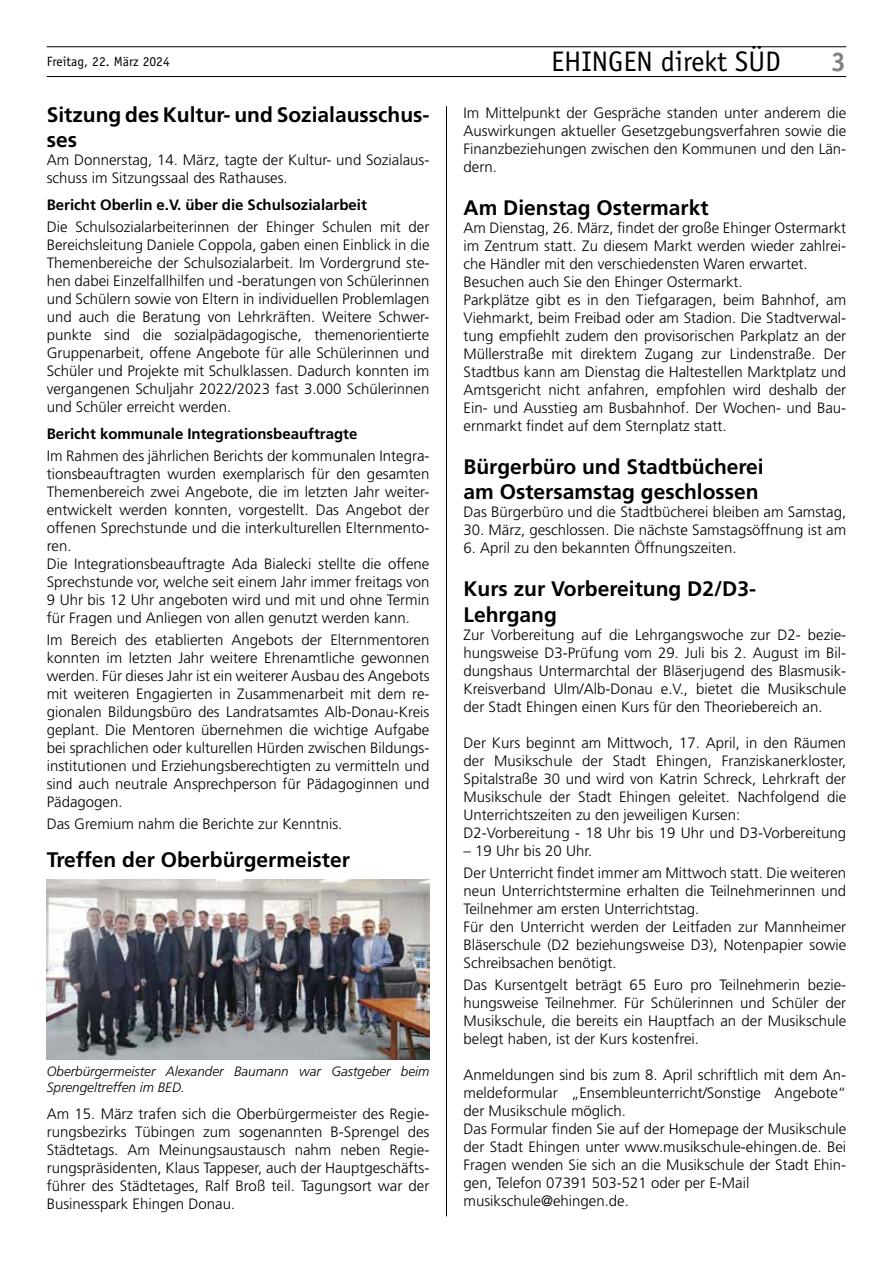
<style>
.page{position:relative;width:893px;height:1263px;background:#fff}
.page>*{position:absolute;margin:0;border:0;box-sizing:border-box;transform-origin:0 0}
.t1{font:28.35px "Officina Sans";color:#000}
.t2{font:700 27px "Officina Sans";color:#808285}
.t3{font:700 21px/25.2px "Frutiger";color:#000}
.t4{font:300 15px/18px "Frutiger";color:#000}
.t5{font:700 15px "Frutiger";color:#000}
.t6{font:italic 300 13.5px/16.2px "Frutiger";color:#000}
.t7{font:13.5px "Officina Sans";color:#000}
</style>
<div class="page">
<hr style="left:47px;top:76px;width:799px;height:1px;background:#000">
<hr style="left:47px;top:47px;width:799px;height:1px;background:#000">
<hr style="left:446px;top:106px;width:1px;height:1110px;background:#000">
<img style="left:47px;top:879px;width:382px;height:181px">
<p class="t7" style="left:47px;top:53px;width:124px">Freitag, 22. März 2024</p>
<h1 class="t1" style="left:551px;top:45px;width:231px">EHINGEN direkt SÜD</h1>
<h2 class="t2" style="left:831px;top:45px;width:17px">3</h2>
<p class="t4" style="left:463px;top:104px;width:384px;text-align:justify">Im Mittelpunkt der Gespräche standen unter anderem die Auswirkungen aktueller Gesetzgebungsverfahren sowie die Finanzbeziehungen zwischen den Kommunen und den Län&shy;dern.</p>
<h3 class="t3" style="left:463px;top:195px;width:247px">Am Dienstag Ostermarkt</h3>
<p class="t4" style="left:463px;top:219px;width:384px">Am Dienstag, 26. März, findet der große Ehinger Ostermarkt im Zentrum statt. Zu diesem Markt werden wieder zahlrei&shy;che Händler mit den verschiedensten Waren erwartet.<br>Besuchen auch Sie den Ehinger Ostermarkt.<br>Parkplätze gibt es in den Tiefgaragen, beim Bahnhof, am Viehmarkt, beim Freibad oder am Stadion. Die Stadtverwal&shy;tung empfiehlt zudem den provisorischen Parkplatz an der Müllerstraße mit direktem Zugang zur Lindenstraße. Der Stadtbus kann am Dienstag die Haltestellen Marktplatz und Amtsgericht nicht anfahren, empfohlen wird deshalb der Ein- und Ausstieg am Busbahnhof. Der Wochen- und Bau&shy;ernmarkt findet auf dem Sternplatz statt.</p>
<h3 class="t3" style="left:463px;top:454px;width:302px">Bürgerbüro und Stadtbücherei am Ostersamstag geschlossen</h3>
<p class="t4" style="left:463px;top:503px;width:384px">Das Bürgerbüro und die Stadtbücherei bleiben am Samstag,</p>
<p class="t4" style="left:463px;top:521px;width:384px">30. März, geschlossen. Die nächste Samstagsöffnung ist am</p>
<p class="t4" style="left:463px;top:539px;width:275px">6. April zu den bekannten Öffnungszeiten.</p>
<h3 class="t3" style="left:463px;top:577px;width:294px">Kurs zur Vorbereitung D2/D3-<br>Lehrgang</h3>
<p class="t4" style="left:463px;top:626px;width:384px;text-align:justify">Zur Vorbereitung auf die Lehrgangswoche zur D2- bezie&shy;hungsweise D3-Prüfung vom 29. Juli bis 2. August im Bil&shy;dungshaus Untermarchtal der Bläserjugend des Blasmusik-Kreisverband Ulm/Alb-Donau e.V., bietet die Musikschule der Stadt Ehingen einen Kurs für den Theoriebereich an.</p>
<p class="t4" style="left:463px;top:734px;width:384px">Der Kurs beginnt am Mittwoch, 17. April, in den Räumen der Musikschule der Stadt Ehingen, Franziskanerkloster, Spitalstraße 30 und wird von Katrin Schreck, Lehrkraft der Musikschule der Stadt Ehingen geleitet. Nachfolgend die Unterrichtszeiten zu den jeweiligen Kursen:<br>D2-Vorbereitung - 18 Uhr bis 19 Uhr und D3-Vorbereitung</p>
<p class="t4" style="left:463px;top:839px;width:384px;line-height:22.2px">– 19 Uhr bis 20 Uhr.<br>Der Unterricht findet immer am Mittwoch statt. Die weiteren</p>
<p class="t4" style="left:463px;top:882px;width:384px">neun Unterrichtstermine erhalten die Teilnehmerinnen und Teilnehmer am ersten Unterrichtstag.<br>Für den Unterricht werden der Leitfaden zur Mannheimer Bläserschule (D2 beziehungsweise D3), Notenpapier sowie Schreibsachen benötigt.</p>
<p class="t4" style="left:463px;top:976px;width:384px;text-align:justify">Das Kursentgelt beträgt 65 Euro pro Teilnehmerin bezie&shy;hungsweise Teilnehmer. Für Schülerinnen und Schüler der Musikschule, die bereits ein Hauptfach an der Musikschule belegt haben, ist der Kurs kostenfrei.</p>
<p class="t4" style="left:463px;top:1066px;width:384px">Anmeldungen sind bis zum 8. April schriftlich mit dem An&shy;meldeformular „Ensembleunterricht/Sonstige Angebote“ der Musikschule möglich.<br>Das Formular finden Sie auf der Homepage der Musikschule der Stadt Ehingen unter www.musikschule-ehingen.de. Bei Fragen wenden Sie sich an die Musikschule der Stadt Ehin&shy;gen, Telefon 07391 503-521 oder per E-Mail musikschule@ehingen.de.</p>
<h3 class="t3" style="left:47px;top:102px;width:384px">Sitzung des Kultur- und Sozialausschus&shy;ses</h3>
<p class="t4" style="left:47px;top:151px;width:384px">Am Donnerstag, 14. März, tagte der Kultur- und Sozialaus&shy;schuss im Sitzungssaal des Rathauses.</p>
<p class="t5" style="left:47px;top:196px;width:322px">Bericht Oberlin e.V. über die Schulsozialarbeit</p>
<p class="t4" style="left:47px;top:218px;width:384px;text-align:justify">Die Schulsozialarbeiterinnen der Ehinger Schulen mit der Bereichsleitung Daniele Coppola, gaben einen Einblick in die Themenbereiche der Schulsozialarbeit. Im Vordergrund ste&shy;hen dabei Einzelfallhilfen und -beratungen von Schülerinnen und Schülern sowie von Eltern in individuellen Problemlagen und auch die Beratung von Lehrkräften. Weitere Schwer&shy;punkte sind die sozialpädagogische, themenorientierte Gruppenarbeit, offene Angebote für alle Schülerinnen und Schüler und Projekte mit Schulklassen. Dadurch konnten im vergangenen Schuljahr 2022/2023 fast 3.000 Schülerinnen und Schüler erreicht werden.</p>
<p class="t5" style="left:47px;top:424px;width:312px">Bericht kommunale Integrationsbeauftragte</p>
<p class="t4" style="left:47px;top:447px;width:384px">Im Rahmen des jährlichen Berichts der kommunalen Integra&shy;tionsbeauftragten wurden exemplarisch für den gesamten Themenbereich zwei Angebote, die im letzten Jahr weiter&shy;entwickelt werden konnten, vorgestellt. Das Angebot der offenen Sprechstunde und die interkulturellen Elternmento&shy;ren.<br>Die Integrationsbeauftragte Ada Bialecki stellte die offene Sprechstunde vor, welche seit einem Jahr immer freitags von 9 Uhr bis 12 Uhr angeboten wird und mit und ohne Termin für Fragen und Anliegen von allen genutzt werden kann.</p>
<p class="t4" style="left:47px;top:631px;width:384px;text-align:justify">Im Bereich des etablierten Angebots der Elternmentoren konnten im letzten Jahr weitere Ehrenamtliche gewonnen werden. Für dieses Jahr ist ein weiterer Ausbau des Angebots mit weiteren Engagierten in Zusammenarbeit mit dem re&shy;gionalen Bildungsbüro des Landratsamtes Alb-Donau-Kreis geplant. Die Mentoren übernehmen die wichtige Aufgabe bei sprachlichen oder kulturellen Hürden zwischen Bildungs&shy;institutionen und Erziehungsberechtigten zu vermitteln und sind auch neutrale Ansprechperson für Pädagoginnen und Pädagogen.</p>
<p class="t4" style="left:47px;top:815px;width:297px">Das Gremium nahm die Berichte zur Kenntnis.</p>
<h3 class="t3" style="left:47px;top:847px;width:305px">Treffen der Oberbürgermeister</h3>
<p class="t6" style="left:47px;top:1063px;width:384px">Oberbürgermeister Alexander Baumann war Gastgeber beim<br>Sprengeltreffen im BED.</p>
<p class="t4" style="left:47px;top:1105px;width:384px;text-align:justify">Am 15. März trafen sich die Oberbürgermeister des Regie&shy;rungsbezirks Tübingen zum sogenannten B-Sprengel des Städtetags. Am Meinungsaustausch nahm neben Regie&shy;rungspräsidenten, Klaus Tappeser, auch der Hauptgeschäfts&shy;führer des Städtetages, Ralf Broß teil. Tagungsort war der Businesspark Ehingen Donau.</p>
</div>
